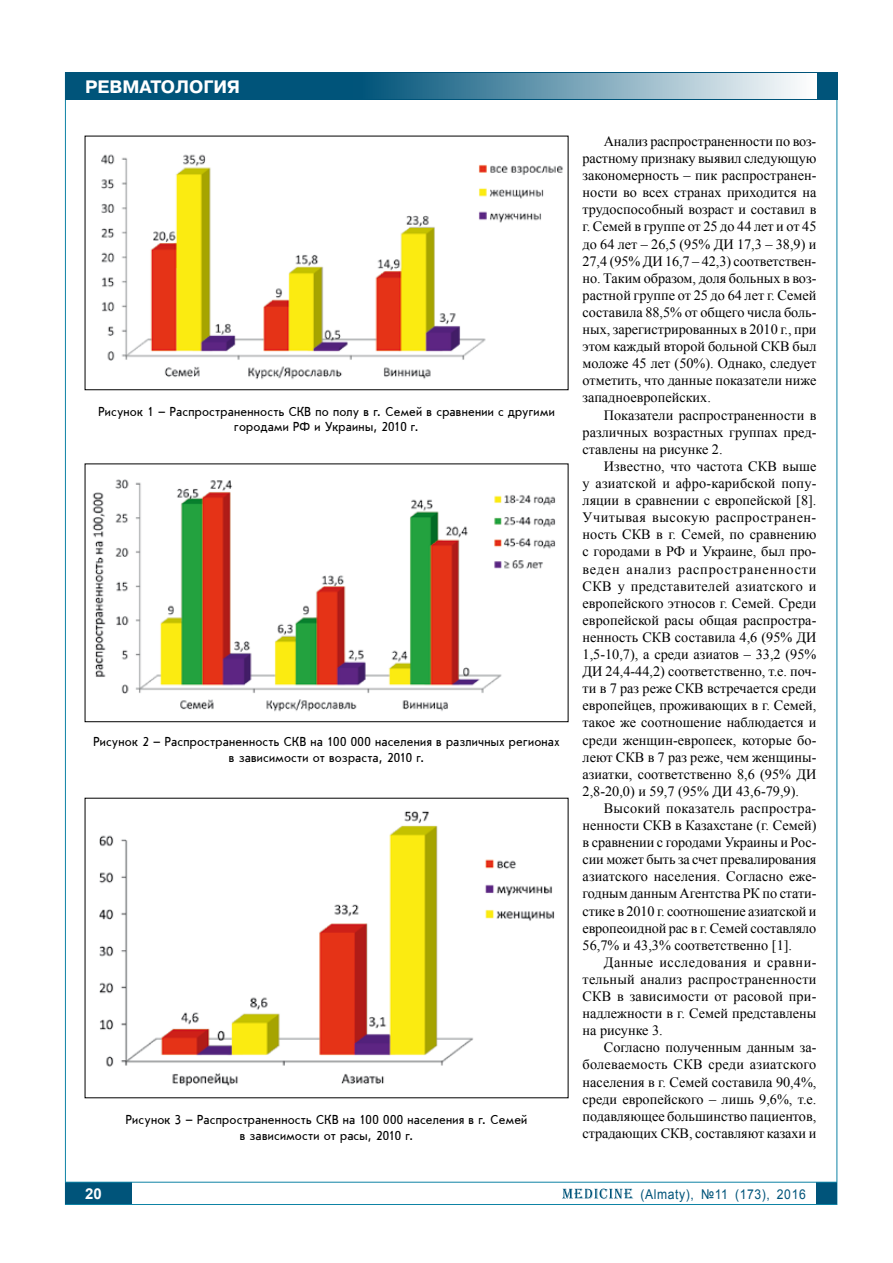
<style>
.page{position:relative;width:893px;height:1263px;background:#fff}
.page>*{position:absolute;margin:0;border:0;box-sizing:border-box;transform-origin:0 0}
.t1{font:700 18px "Pragmatica C";color:#fff}
.t2{font:700 15px "Arial";color:#fff}
.t3{font:14.25px/17.1px "Times New Roman";color:#000;text-align:justify}
.t4{font:13.5px/15.8px "Journal Sans";letter-spacing:.015em;color:#000;text-align:center;scale:.9 1}
.t5{font:13.5px "Arial";letter-spacing:.05em;color:#00547a;scale:.9 1}
</style>
<div class="page">
<div style="left:65px;top:1182px;width:67px;height:22px;background:#00547a"></div>
<div style="left:816px;top:1182px;width:21px;height:22px;background:#00547a"></div>
<svg style="left:562px;top:1188px;width:71px;height:11px"></svg>
<hr style="left:65px;top:1182px;width:772px;height:1px;background:#0e83a5">
<div style="left:65px;top:72px;width:772px;height:28px;background:#00547a"></div>
<div style="left:353px;top:73px;width:463px;height:26px;background:linear-gradient(to right,#005178,#fffefe)"></div>
<img style="left:101px;top:154px;width:462px;height:226px">
<img style="left:92px;top:479px;width:464px;height:233px">
<div style="left:85px;top:463px;width:483px;height:259px;border:1px solid #000"></div>
<img style="left:99px;top:811px;width:456px;height:276px">
<p class="t1" style="left:85px;top:77px;width:157px">ревматология</p>
<p class="t4" style="left:98px;top:403px;width:508px">Рисунок 1 – Распространенность СКВ по полу в г. Семей в сравнении с другими городами РФ и Украины, 2010 г.</p>
<p class="t4" style="left:93px;top:734px;width:520px">Рисунок 2 – Распространенность СКВ на 100 000 населения в различных регионах в зависимости от возраста, 2010 г.</p>
<p class="t4" style="left:126px;top:1112px;width:448px">Рисунок 3 – Распространенность СКВ на 100 000 населения в г. Семей в зависимости от расы, 2010 г.</p>
<p class="t3" style="left:583px;top:132px;width:235px;text-indent:21px">Анализ распространенности по воз&shy;растному признаку выявил следующую закономерность – пик распространен&shy;ности во всех странах приходится на трудоспособный возраст и составил в г. Семей в группе от 25 до 44 лет и от 45 до 64 лет – 26,5 (95% ДИ 17,3 – 38,9) и 27,4 (95% ДИ 16,7 – 42,3) соответствен&shy;но. Таким образом, доля больных в воз&shy;растной группе от 25 до 64 лет г. Семей составила 88,5% от общего числа боль&shy;ных, зарегистрированных в 2010 г., при этом каждый второй больной СКВ был моложе 45 лет (50%). Однако, следует отметить, что данные показатели ниже западноевропейских.</p>
<p class="t3" style="left:583px;top:406px;width:235px;text-indent:21px">Показатели распространенности в различных возрастных группах пред&shy;ставлены на рисунке 2.</p>
<p class="t3" style="left:583px;top:457px;width:235px;text-indent:21px">Известно, что частота СКВ выше у азиатской и афро-карибской попу&shy;ляции в сравнении с европейской [8].<br>Учитывая высокую распространен&shy;ность СКВ в г. Семей, по сравнению с городами в РФ и Украине, был про&shy;веден анализ распространенности СКВ у представителей азиатского и европейского этносов г. Семей. Среди европейской расы общая распростра&shy;ненность СКВ составила 4,6 (95% ДИ 1,5-10,7), а среди азиатов – 33,2 (95% ДИ 24,4-44,2) соответственно, т.е. поч&shy;ти в 7 раз реже СКВ встречается среди европейцев, проживающих в г. Семей, такое же соотношение наблюдается и среди женщин-европеек, которые бо&shy;леют СКВ в 7 раз реже, чем женщины&shy;азиатки, соответственно 8,6 (95% ДИ 2,8-20,0) и 59,7 (95% ДИ 43,6-79,9).</p>
<p class="t3" style="left:583px;top:799px;width:235px;text-indent:21px">Высокий показатель распростра&shy;ненности СКВ в Казахстане (г. Семей) в сравнении с городами Украины и Рос&shy;сии может быть за счет превалирования азиатского населения. Согласно еже&shy;годным данным Агентства РК по стати&shy;стике в 2010 г. соотношение азиатской и европеоидной рас в г. Семей составляло 56,7% и 43,3% соответственно [1].</p>
<p class="t3" style="left:583px;top:953px;width:235px;text-indent:21px">Данные исследования и сравни&shy;тельный анализ распространенности СКВ в зависимости от расовой при&shy;надлежности в г. Семей представлены на рисунке 3.</p>
<p class="t3" style="left:583px;top:1039px;width:235px;text-indent:21px">Согласно полученным данным за&shy;болеваемость СКВ среди азиатского населения в г. Семей составила 90,4%, среди европейского – лишь 9,6%, т.е. подавляющее большинство пациентов, страдающих СКВ, составляют казахи и</p>
<p class="t2" style="left:85px;top:1183px;width:18px">20</p>
<p class="t5" style="left:640px;top:1185px;width:185px">(Almaty), №11 (173), 2016</p>
</div>
